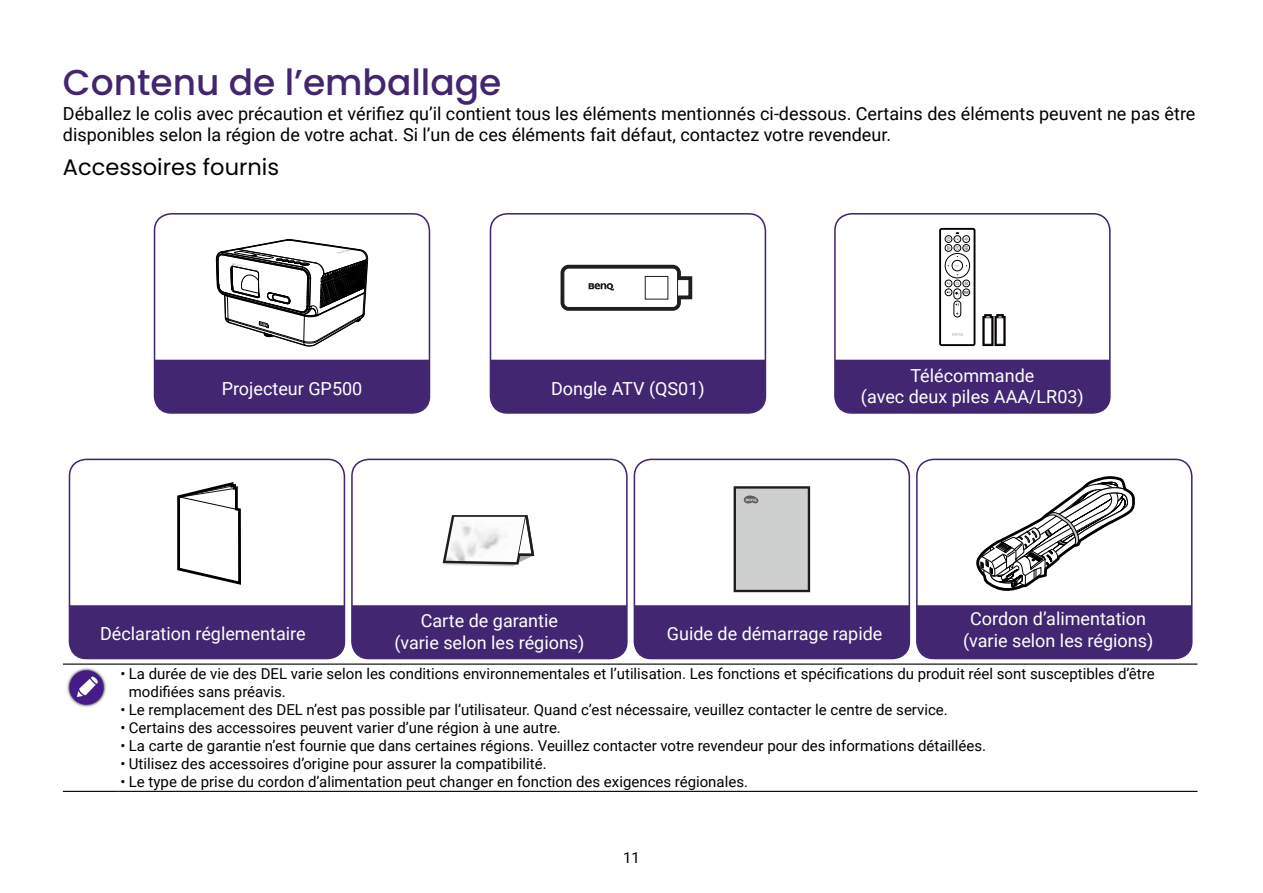
<style>
.page{position:relative;width:1263px;height:893px;background:#fff}
.page>*{position:absolute;margin:0;border:0;box-sizing:border-box;transform-origin:0 0}
.t1{font:500 36px "Poppins";color:#422671}
.t2{font:22.5px "Poppins";color:#000}
.t3{font:18px/21.6px "Roboto";color:#000}
.t4{font:18px/21.6px "Roboto";color:#fff;text-align:center}
.t5{font:15px/18px "Roboto";color:#000}
</style>
<div class="page">
<div style="left:834px;top:213px;width:277px;height:201px;border:2px solid #422671;border-radius:17px"></div>
<div style="left:835px;top:360px;width:275px;height:53px;background:#422671"></div>
<svg style="left:939px;top:228px;width:36px;height:118px"></svg>
<svg style="left:982px;top:314px;width:24px;height:32px"></svg>
<div style="left:490px;top:213px;width:276px;height:201px;border:2px solid #422671;border-radius:17px"></div>
<div style="left:490px;top:360px;width:275px;height:53px;background:#422671"></div>
<svg style="left:560px;top:265px;width:132px;height:46px"></svg>
<div style="left:634px;top:459px;width:276px;height:200px;border:2px solid #422671;border-radius:17px"></div>
<div style="left:634px;top:605px;width:275px;height:53px;background:#422671"></div>
<svg style="left:734px;top:486px;width:76px;height:106px;background:#bdbdbd"></svg>
<div style="left:351px;top:459px;width:277px;height:200px;border:2px solid #422671;border-radius:17px"></div>
<div style="left:352px;top:605px;width:275px;height:53px;background:#422671"></div>
<svg style="left:443px;top:515px;width:91px;height:51px"></svg>
<div style="left:69px;top:459px;width:276px;height:200px;border:2px solid #422671;border-radius:17px"></div>
<div style="left:69px;top:605px;width:275px;height:53px;background:#422671"></div>
<svg style="left:177px;top:482px;width:64px;height:103px"></svg>
<div style="left:154px;top:213px;width:276px;height:201px;border:2px solid #422671;border-radius:17px"></div>
<div style="left:155px;top:360px;width:274px;height:53px;background:#422671"></div>
<svg style="left:216px;top:239px;width:152px;height:108px"></svg>
<div style="left:916px;top:459px;width:276px;height:200px;border:2px solid #422671;border-radius:17px"></div>
<div style="left:917px;top:605px;width:275px;height:53px;background:#422671"></div>
<svg style="left:976px;top:476px;width:159px;height:115px"></svg>
<hr style="left:63px;top:663px;width:55px;height:2px;background:#000">
<hr style="left:118px;top:663px;width:1079px;height:2px;background:#000">
<hr style="left:63px;top:791px;width:55px;height:1px;background:#000">
<hr style="left:118px;top:791px;width:1079px;height:1px;background:#000">
<img style="left:67px;top:668px;width:39px;height:39px">
<h1 class="t1" style="left:63px;top:61px;width:440px">Contenu de l’emballage</h1>
<p class="t3" style="left:63px;top:102px;width:1134px">Déballez le colis avec précaution et vérifiez qu’il contient tous les éléments mentionnés ci-dessous. Certains des éléments peuvent ne pas être disponibles selon la région de votre achat. Si l’un de ces éléments fait défaut, contactez votre revendeur.</p>
<h2 class="t2" style="left:63px;top:154px;width:218px">Accessoires fournis</h2>
<p class="t4" style="left:222px;top:377px;width:142px">Projecteur GP500</p>
<p class="t4" style="left:551px;top:377px;width:155px">Dongle ATV (QS01)</p>
<p class="t4" style="left:861px;top:364px;width:224px">Télécommande<br>(avec deux piles AAA/LR03)</p>
<p class="t4" style="left:963px;top:607px;width:192px">Cordon d’alimentation (varie selon les régions)</p>
<p class="t5" style="left:129px;top:664px;width:1027px;text-indent:-9px">• La durée de vie des DEL varie selon les conditions environnementales et l’utilisation. Les fonctions et spécifications du produit réel sont susceptibles d’être modifiées sans préavis.</p>
<p class="t5" style="left:120px;top:700px;width:829px">• Le remplacement des DEL n’est pas possible par l’utilisateur. Quand c’est nécessaire, veuillez contacter le centre de service.</p>
<p class="t5" style="left:120px;top:718px;width:442px">• Certains des accessoires peuvent varier d’une région à une autre.</p>
<p class="t5" style="left:120px;top:736px;width:867px">• La carte de garantie n’est fournie que dans certaines régions. Veuillez contacter votre revendeur pour des informations détaillées.</p>
<p class="t5" style="left:120px;top:754px;width:428px">• Utilisez des accessoires d’origine pour assurer la compatibilité.</p>
<p class="t5" style="left:120px;top:772px;width:629px">• Le type de prise du cordon d’alimentation peut changer en fonction des exigences régionales.</p>
<p class="t4" style="left:394px;top:609px;width:192px">Carte de garantie<br>(varie selon les régions)</p>
<p class="t4" style="left:100px;top:622px;width:207px">Déclaration réglementaire</p>
<p class="t4" style="left:667px;top:622px;width:217px">Guide de démarrage rapide</p>
<p class="t5" style="left:623px;top:849px;width:18px">11</p>
</div>
